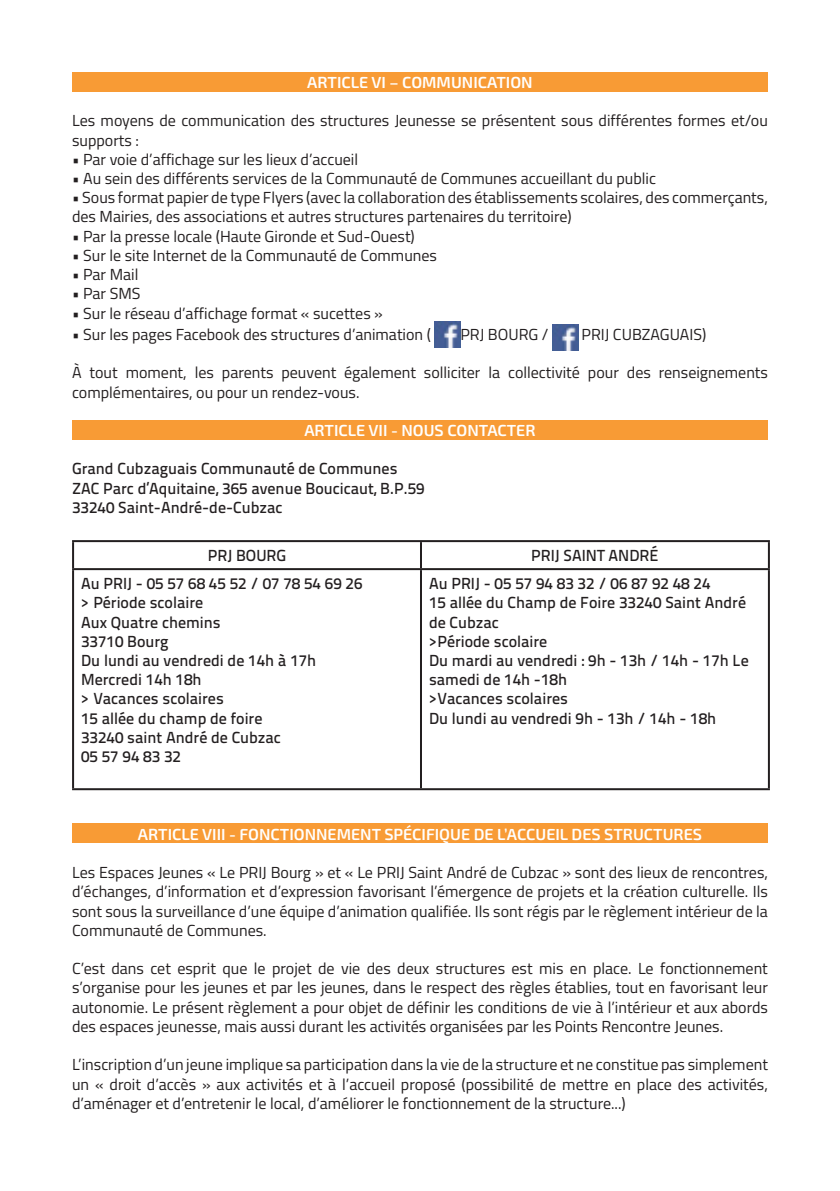
<style>
.page{position:relative;width:840px;height:1191px;background:#fff}
.page>*{position:absolute;margin:0;border:0;box-sizing:border-box;transform-origin:0 0}
.t1{font:16px/19.2px "Titillium Web";color:#231f20}
.t2{font:16px/19.2px "Titillium Text 14 L 600 wt";color:#231f20}
.t3{font:600 16px "Exo 2";color:#fff}
</style>
<div class="page">
<div style="left:72px;top:72px;width:695px;height:19px;background:#f89b35"></div>
<div style="left:72px;top:420px;width:695px;height:19px;background:#f89b35"></div>
<div style="left:72px;top:824px;width:695px;height:19px;background:#f89b35"></div>
<img style="left:434px;top:322px;width:26px;height:26px">
<img style="left:552px;top:324px;width:25px;height:26px">
<hr style="left:72px;top:540px;width:349px;height:2px;background:#231f20">
<hr style="left:72px;top:542px;width:2px;height:26px;background:#231f20">
<hr style="left:421px;top:540px;width:348px;height:2px;background:#231f20">
<hr style="left:420px;top:542px;width:2px;height:26px;background:#231f20">
<hr style="left:767px;top:542px;width:2px;height:26px;background:#231f20">
<hr style="left:72px;top:568px;width:349px;height:2px;background:#231f20">
<hr style="left:72px;top:570px;width:2px;height:218px;background:#231f20">
<hr style="left:421px;top:568px;width:348px;height:2px;background:#231f20">
<hr style="left:420px;top:570px;width:2px;height:218px;background:#231f20">
<hr style="left:767px;top:570px;width:2px;height:218px;background:#231f20">
<hr style="left:72px;top:788px;width:349px;height:2px;background:#231f20">
<hr style="left:421px;top:788px;width:348px;height:2px;background:#231f20">
<p class="t3" style="left:307px;top:71px;width:227px">ARTICLE VI – COMMUNICATION</p>
<p class="t1" style="left:72px;top:110px;width:697px">Les moyens de communication des structures Jeunesse se présentent sous différentes formes et/ou supports :</p>
<p class="t1" style="left:72px;top:149px;width:287px">• Par voie d’affichage sur les lieux d’accueil</p>
<p class="t1" style="left:72px;top:168px;width:585px">• Au sein des différents services de la Communauté de Communes accueillant du public</p>
<p class="t1" style="left:72px;top:187px;width:697px">• Sous format papier de type Flyers (avec la collaboration des établissements scolaires, des commerçants, des Mairies, des associations et autres structures partenaires du territoire)</p>
<p class="t1" style="left:72px;top:226px;width:344px">• Par la presse locale (Haute Gironde et Sud-Ouest)</p>
<p class="t1" style="left:72px;top:245px;width:366px">• Sur le site Internet de la Communauté de Communes</p>
<p class="t1" style="left:72px;top:264px;width:68px">• Par Mail</p>
<p class="t1" style="left:72px;top:283px;width:70px">• Par SMS</p>
<p class="t1" style="left:72px;top:302px;width:312px">• Sur le réseau d’affichage format « sucettes »</p>
<p class="t1" style="left:72px;top:324px;width:360px">• Sur les pages Facebook des structures d’animation (</p>
<p class="t1" style="left:460px;top:324px;width:89px">PRJ BOURG /</p>
<p class="t1" style="left:581px;top:324px;width:126px">PRIJ CUBZAGUAIS)</p>
<p class="t1" style="left:72px;top:362px;width:697px">À tout moment, les parents peuvent également solliciter la collectivité pour des renseignements complémentaires, ou pour un rendez-vous.</p>
<p class="t3" style="left:304px;top:419px;width:233px">ARTICLE VII - NOUS CONTACTER</p>
<p class="t2" style="left:72px;top:459px;width:327px">Grand Cubzaguais Communauté de Communes</p>
<p class="t2" style="left:72px;top:478px;width:354px">ZAC Parc d’Aquitaine, 365 avenue Boucicaut, B.P.59</p>
<p class="t2" style="left:72px;top:497px;width:212px">33240 Saint-André-de-Cubzac</p>
<p class="t2" style="left:208px;top:546px;width:80px">PRJ BOURG</p>
<p class="t2" style="left:531px;top:546px;width:129px">PRIJ SAINT ANDRÉ</p>
<p class="t2" style="left:81px;top:574px;width:283px">Au PRIJ - 05 57 68 45 52 / 07 78 54 69 26</p>
<p class="t2" style="left:81px;top:593px;width:124px">&gt; Période scolaire</p>
<p class="t2" style="left:81px;top:612px;width:141px">Aux Quatre chemins</p>
<p class="t2" style="left:81px;top:631px;width:89px">33710 Bourg</p>
<p class="t2" style="left:81px;top:650px;width:236px">Du lundi au vendredi de 14h à 17h</p>
<p class="t2" style="left:81px;top:670px;width:122px">Mercredi 14h 18h</p>
<p class="t2" style="left:81px;top:689px;width:144px">&gt; Vacances scolaires</p>
<p class="t2" style="left:81px;top:708px;width:183px">15 allée du champ de foire</p>
<p class="t2" style="left:81px;top:727px;width:201px">33240 saint André de Cubzac</p>
<p class="t2" style="left:81px;top:746px;width:101px">05 57 94 83 32</p>
<p class="t2" style="left:429px;top:574px;width:283px">Au PRIJ - 05 57 94 83 32 / 06 87 92 48 24</p>
<p class="t2" style="left:429px;top:593px;width:318px">15 allée du Champ de Foire 33240 Saint André de Cubzac</p>
<p class="t2" style="left:429px;top:631px;width:120px">&gt;Période scolaire</p>
<p class="t2" style="left:429px;top:650px;width:321px">Du mardi au vendredi : 9h - 13h / 14h - 17h Le samedi de 14h -18h</p>
<p class="t2" style="left:429px;top:689px;width:140px">&gt;Vacances scolaires</p>
<p class="t2" style="left:429px;top:708px;width:288px">Du lundi au vendredi 9h - 13h / 14h - 18h</p>
<p class="t3" style="left:138px;top:823px;width:565px">ARTICLE VIII - FONCTIONNEMENT SPÉCIFIQUE DE L’ACCUEIL DES STRUCTURES</p>
<p class="t1" style="left:72px;top:862px;width:697px;text-align:justify">Les Espaces Jeunes « Le PRIJ Bourg » et « Le PRIJ Saint André de Cubzac » sont des lieux de rencontres, d’échanges, d’information et d’expression favorisant l’émergence de projets et la création culturelle. Ils sont sous la surveillance d’une équipe d’animation qualifiée. Ils sont régis par le règlement intérieur de la Communauté de Communes.</p>
<p class="t1" style="left:72px;top:958px;width:697px;text-align:justify">C’est dans cet esprit que le projet de vie des deux structures est mis en place. Le fonctionnement s’organise pour les jeunes et par les jeunes, dans le respect des règles établies, tout en favorisant leur autonomie. Le présent règlement a pour objet de définir les conditions de vie à l’intérieur et aux abords des espaces jeunesse, mais aussi durant les activités organisées par les Points Rencontre Jeunes.</p>
<p class="t1" style="left:72px;top:1054px;width:697px;text-align:justify">L’inscription d’un jeune implique sa participation dans la vie de la structure et ne constitue pas simplement un « droit d’accès » aux activités et à l’accueil proposé (possibilité de mettre en place des activités, d’aménager et d’entretenir le local, d’améliorer le fonctionnement de la structure...)</p>
</div>
